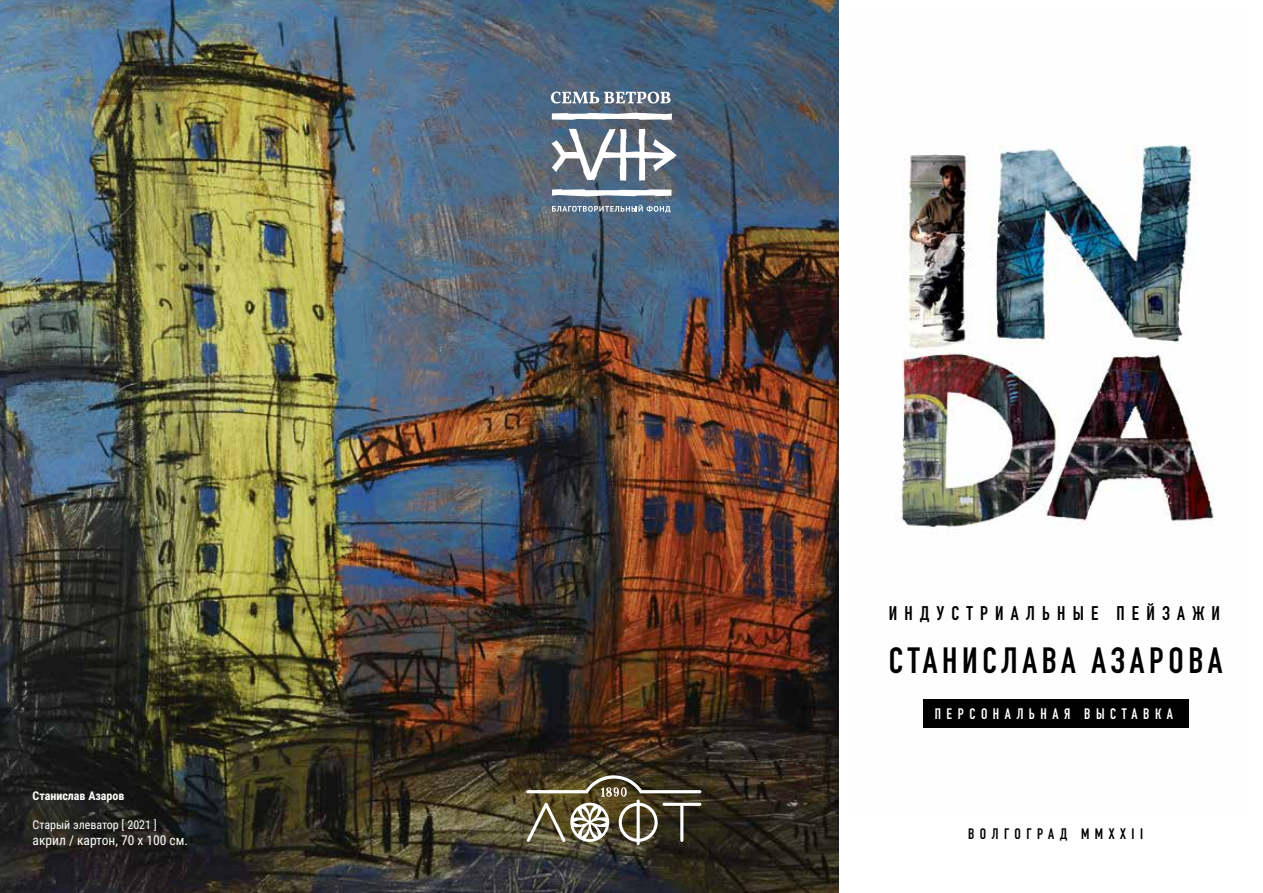
<style>
.page{position:relative;width:1263px;height:893px;background:#fff}
.page>*{position:absolute;margin:0;border:0;box-sizing:border-box;transform-origin:0 0}
.t1{font:700 36px "DIN Condensed";letter-spacing:.13em;color:#000}
.t2{font:700 19.5px "DIN Condensed";letter-spacing:.37em;color:#000}
.t3{font:700 15px "DIN Condensed";letter-spacing:.37em;color:#fff}
.t4{font:700 15px "DIN Condensed";letter-spacing:.37em;color:#000}
.t5{font:13.5px "Roboto Condensed";color:#fff}
.t6{font:12px "Roboto Condensed";color:#fff}
.t7{font:700 12px "Roboto Condensed";color:#fff}
</style>
<div class="page">
<img style="left:899px;top:145px;width:315px;height:583px">
<img style="left:0;top:0;width:839px;height:893px">
<div style="left:923px;top:700px;width:265px;height:28px;background:#000"></div>
<svg style="left:526px;top:775px;width:175px;height:70px;background:#69624c"></svg>
<svg style="left:552px;top:189px;width:119px;height:7px"></svg>
<svg style="left:552px;top:129px;width:125px;height:52px"></svg>
<svg style="left:552px;top:113px;width:120px;height:7px"></svg>
<svg style="left:552px;top:205px;width:118px;height:8px"></svg>
<svg style="left:551px;top:92px;width:119px;height:11px"></svg>
<p class="t7" style="left:33px;top:787px;width:93px">Станислав Азаров</p>
<p class="t6" style="left:33px;top:816px;width:126px">Старый элеватор [ 2021 ]</p>
<p class="t5" style="left:33px;top:831px;width:157px">акрил / картон, 70 х 100 см.</p>
<h2 class="t2" style="left:889px;top:600px;width:333px">ИНДУСТРИАЛЬНЫЕ ПЕЙЗАЖИ</h2>
<h1 class="t1" style="left:889px;top:636px;width:335px">СТАНИСЛАВА АЗАРОВА</h1>
<p class="t3" style="left:935px;top:703px;width:240px">ПЕРСОНАЛЬНАЯ ВЫСТАВКА</p>
<p class="t4" style="left:968px;top:824px;width:177px">ВОЛГОГРАД MMXXII</p>
</div>
